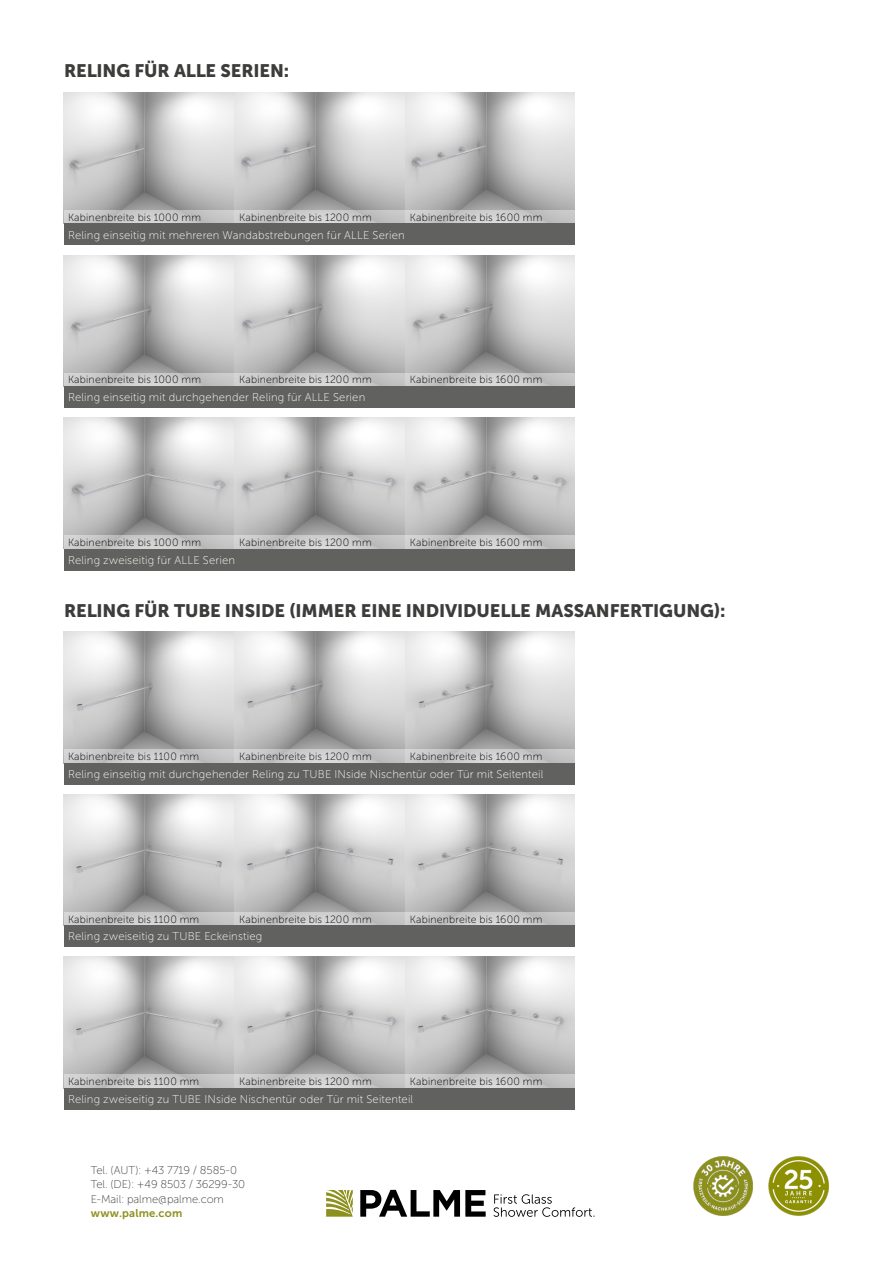
<style>
.page{position:relative;width:893px;height:1263px;background:#fff}
.page>*{position:absolute;margin:0;border:0;box-sizing:border-box;transform-origin:0 0}
.t1{font:18px "Museo Sans 900";letter-spacing:-.005em;color:#3c3c3b}
.t2{font:11.25px "Museo Sans 100";letter-spacing:.015em;color:#fff}
.t3{font:11.25px/14.2px "Museo Sans 100";letter-spacing:-.005em;color:#3c3c3b}
.t4{font:11.25px "Museo Sans 700";letter-spacing:.015em;color:#8d901d}
.t5{font:10.5px "Museo Sans 100";letter-spacing:.02em;color:#000}
</style>
<div class="page">
<svg style="left:360px;top:1190px;width:126px;height:27px"></svg>
<svg style="left:326px;top:1190px;width:27px;height:27px"></svg>
<svg style="left:493px;top:1194px;width:101px;height:23px"></svg>
<img style="left:768px;top:1156px;width:61px;height:60px">
<img style="left:693px;top:1156px;width:60px;height:60px">
<img style="left:64px;top:255px;width:510px;height:118px">
<svg style="left:64px;top:373px;width:510px;height:13px;background:#c9c9c9"></svg>
<div style="left:64px;top:386px;width:510px;height:22px;background:#616160"></div>
<img style="left:64px;top:92px;width:510px;height:118px">
<svg style="left:64px;top:210px;width:510px;height:14px;background:#c1c1c1"></svg>
<div style="left:64px;top:224px;width:510px;height:21px;background:#616160"></div>
<img style="left:64px;top:418px;width:510px;height:117px">
<svg style="left:64px;top:535px;width:510px;height:14px;background:#c8c8c8"></svg>
<div style="left:64px;top:549px;width:510px;height:21px;background:#616160"></div>
<img style="left:64px;top:794px;width:510px;height:118px">
<svg style="left:64px;top:912px;width:510px;height:13px;background:#c8c8c8"></svg>
<div style="left:64px;top:925px;width:510px;height:22px;background:#616160"></div>
<img style="left:64px;top:632px;width:510px;height:118px">
<svg style="left:64px;top:750px;width:510px;height:13px;background:#c9c9c9"></svg>
<div style="left:64px;top:763px;width:510px;height:21px;background:#616160"></div>
<img style="left:64px;top:957px;width:510px;height:118px">
<svg style="left:64px;top:1075px;width:510px;height:13px;background:#c9c9c9"></svg>
<div style="left:64px;top:1088px;width:510px;height:21px;background:#616160"></div>
<h1 class="t1" style="left:64px;top:61px;width:227px">RELING FÜR ALLE SERIEN:</h1>
<p class="t5" style="left:68px;top:212px;width:135px">Kabinenbreite bis 1000 mm</p>
<p class="t5" style="left:239px;top:212px;width:134px">Kabinenbreite bis 1200 mm</p>
<p class="t5" style="left:410px;top:212px;width:134px">Kabinenbreite bis 1600 mm</p>
<p class="t2" style="left:68px;top:229px;width:338px">Reling einseitig mit mehreren Wandabstrebungen für ALLE Serien</p>
<p class="t5" style="left:68px;top:374px;width:135px">Kabinenbreite bis 1000 mm</p>
<p class="t5" style="left:239px;top:374px;width:134px">Kabinenbreite bis 1200 mm</p>
<p class="t5" style="left:410px;top:374px;width:134px">Kabinenbreite bis 1600 mm</p>
<p class="t2" style="left:68px;top:391px;width:299px">Reling einseitig mit durchgehender Reling für ALLE Serien</p>
<p class="t5" style="left:68px;top:537px;width:135px">Kabinenbreite bis 1000 mm</p>
<p class="t5" style="left:239px;top:537px;width:134px">Kabinenbreite bis 1200 mm</p>
<p class="t5" style="left:410px;top:537px;width:134px">Kabinenbreite bis 1600 mm</p>
<p class="t2" style="left:68px;top:554px;width:169px">Reling zweiseitig für ALLE Serien</p>
<h1 class="t1" style="left:64px;top:600px;width:663px">RELING FÜR TUBE INSIDE (IMMER EINE INDIVIDUELLE MASSANFERTIGUNG):</h1>
<p class="t5" style="left:68px;top:751px;width:133px">Kabinenbreite bis 1100 mm</p>
<p class="t5" style="left:239px;top:751px;width:134px">Kabinenbreite bis 1200 mm</p>
<p class="t5" style="left:410px;top:751px;width:134px">Kabinenbreite bis 1600 mm</p>
<p class="t2" style="left:68px;top:768px;width:477px">Reling einseitig mit durchgehender Reling zu TUBE INside Nischentür oder Tür mit Seitenteil</p>
<p class="t5" style="left:68px;top:913px;width:133px">Kabinenbreite bis 1100 mm</p>
<p class="t5" style="left:239px;top:913px;width:134px">Kabinenbreite bis 1200 mm</p>
<p class="t5" style="left:410px;top:913px;width:134px">Kabinenbreite bis 1600 mm</p>
<p class="t2" style="left:68px;top:931px;width:196px">Reling zweiseitig zu TUBE Eckeinstieg</p>
<p class="t5" style="left:68px;top:1076px;width:133px">Kabinenbreite bis 1100 mm</p>
<p class="t5" style="left:239px;top:1076px;width:134px">Kabinenbreite bis 1200 mm</p>
<p class="t5" style="left:410px;top:1076px;width:134px">Kabinenbreite bis 1600 mm</p>
<p class="t2" style="left:68px;top:1093px;width:347px">Reling zweiseitig zu TUBE INside Nischentür oder Tür mit Seitenteil</p>
<p class="t3" style="left:91px;top:1163px;width:156px">Tel. (AUT): +43 7719 / 8585-0<br>Tel. (DE): +49 8503 / 36299-30<br>E-Mail: palme@palme.com</p>
<p class="t4" style="left:91px;top:1207px;width:93px">www.palme.com</p>
</div>
